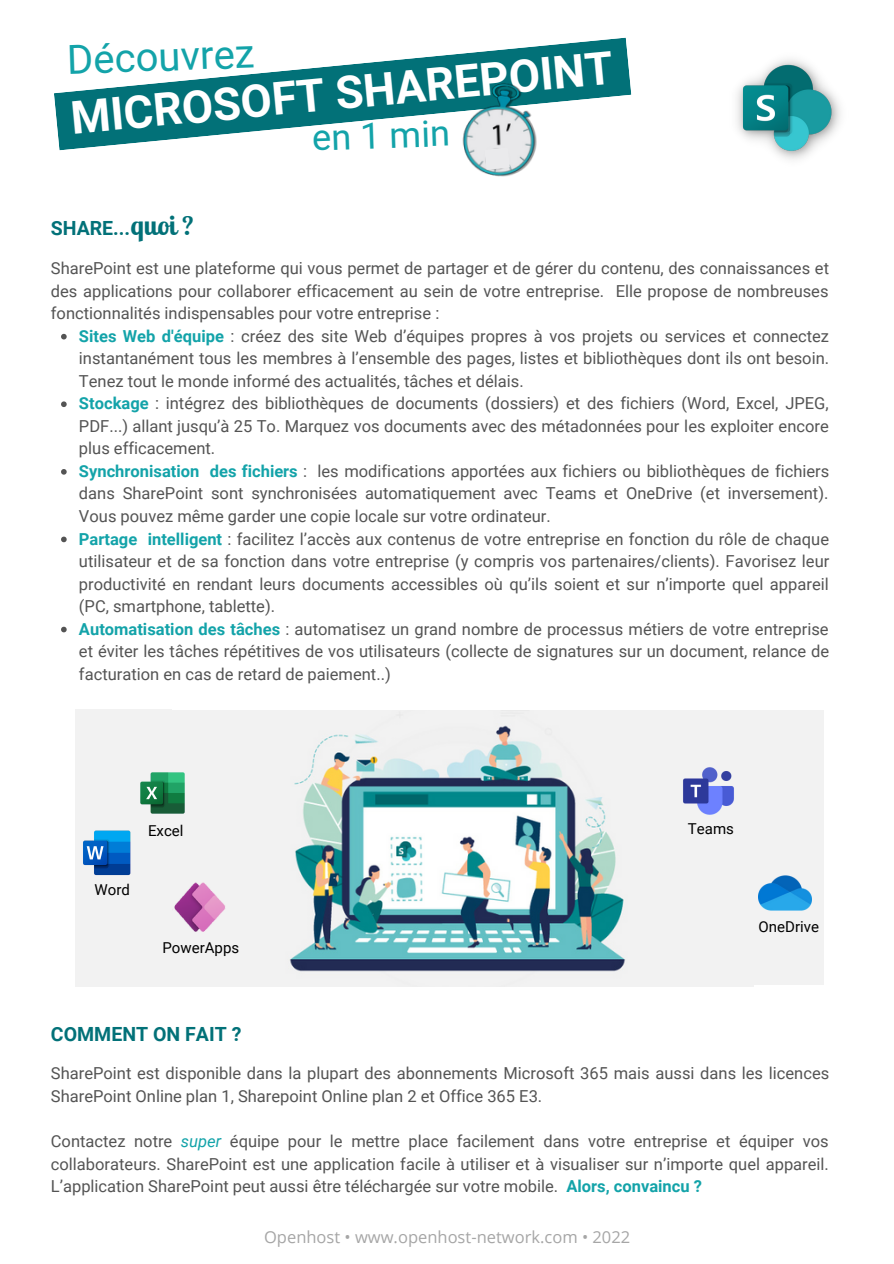
<style>
.page{position:relative;width:894px;height:1264px;background:#fff}
.page>*{position:absolute;margin:0;border:0;box-sizing:border-box;transform-origin:0 0}
.t1{font:700 45.3px "Roboto";color:#fff}
.t2{font:40.05px "Roboto";color:#13a3a9}
.t3{font:36.15px "Roboto";color:#13a3a9}
.t4{font:700 27px "Lobster Two";color:#027178}
.t5{font:700 19.5px "Roboto";color:#027178}
.t6{font:16.5px/22.5px "Roboto";color:#545454}
.t7{font:16.5px "Open Sans";color:#a6a6a6}
.t8{font:15px "Roboto";color:#000}
.s1{font-weight:700;color:#13a3a9}
.s2{font-style:italic;color:#13a3a9}
</style>
<div class="page">
<svg style="left:54px;top:38px;width:577px;height:112px;fill:#027178"></svg>
<img style="left:447px;top:78px;width:106px;height:99px">
<svg style="left:484px;top:147px;width:26px;height:23px"></svg>
<div style="left:726px;top:710px;width:97px;height:275px;background:#f2f2f2"></div>
<div style="left:75px;top:709px;width:97px;height:277px;background:#f2f2f2"></div>
<img style="left:172px;top:710px;width:581px;height:276px">
<img style="left:737px;top:59px;width:104px;height:101px">
<img style="left:172px;top:881px;width:53px;height:53px">
<img style="left:140px;top:762px;width:68px;height:61px">
<img style="left:83px;top:830px;width:48px;height:45px">
<img style="left:758px;top:875px;width:53px;height:35px">
<img style="left:678px;top:761px;width:60px;height:59px">
<svg style="left:61px;top:334px;width:6px;height:5px"></svg>
<svg style="left:61px;top:401px;width:6px;height:6px"></svg>
<svg style="left:61px;top:469px;width:6px;height:5px"></svg>
<svg style="left:61px;top:536px;width:6px;height:6px"></svg>
<svg style="left:61px;top:626px;width:6px;height:6px"></svg>
<h2 class="t2" style="left:66px;top:37px;width:189px;rotate:-2deg">Découvrez</h2>
<h1 class="t1" style="left:69px;top:90px;width:545px;rotate:-5deg">MICROSOFT SHAREPOINT</h1>
<h3 class="t3" style="left:311px;top:117px;width:139px;rotate:-2deg">en 1 min</h3>
<h3 class="t4" style="left:130px;top:207px;width:65px">quoi ?</h3>
<p class="t5" style="left:51px;top:217px;width:81px">SHARE...</p>
<p class="t6" style="left:51px;top:257px;width:779px;text-align:justify">SharePoint est une plateforme qui vous permet de partager et de gérer du contenu, des connaissances et des applications pour collaborer efficacement au sein de votre entreprise. Elle propose de nombreuses fonctionnalités indispensables pour votre entreprise :</p>
<p class="t6" style="left:79px;top:325px;width:751px"><span class="s1">Sites Web d'équipe</span> : créez des site Web d’équipes propres à vos projets ou services et connectez instantanément tous les membres à l’ensemble des pages, listes et bibliothèques dont ils ont besoin.<br>Tenez tout le monde informé des actualités, tâches et délais.<br><span class="s1">Stockage</span> : intégrez des bibliothèques de documents (dossiers) et des fichiers (Word, Excel, JPEG, PDF...) allant jusqu’à 25 To. Marquez vos documents avec des métadonnées pour les exploiter encore plus efficacement.<br><span class="s1">Synchronisation des fichiers</span> : les modifications apportées aux fichiers ou bibliothèques de fichiers dans SharePoint sont synchronisées automatiquement avec Teams et OneDrive (et inversement).<br>Vous pouvez même garder une copie locale sur votre ordinateur.<br><span class="s1">Partage intelligent</span> : facilitez l’accès aux contenus de votre entreprise en fonction du rôle de chaque utilisateur et de sa fonction dans votre entreprise (y compris vos partenaires/clients). Favorisez leur productivité en rendant leurs documents accessibles où qu’ils soient et sur n’importe quel appareil (PC, smartphone, tablette).<br><span class="s1">Automatisation des tâches</span> : automatisez un grand nombre de processus métiers de votre entreprise et éviter les tâches répétitives de vos utilisateurs (collecte de signatures sur un document, relance de facturation en cas de retard de paiement..)</p>
<p class="t8" style="left:94px;top:881px;width:37px">Word</p>
<p class="t8" style="left:148px;top:822px;width:37px">Excel</p>
<p class="t8" style="left:162px;top:939px;width:78px">PowerApps</p>
<p class="t8" style="left:687px;top:819px;width:47px">Teams</p>
<p class="t8" style="left:758px;top:918px;width:62px">OneDrive</p>
<p class="t5" style="left:51px;top:1022px;width:192px">COMMENT ON FAIT ?</p>
<p class="t6" style="left:51px;top:1062px;width:779px">SharePoint est disponible dans la plupart des abonnements Microsoft 365 mais aussi dans les licences<br>SharePoint Online plan 1, Sharepoint Online plan 2 et Office 365 E3.</p>
<p class="t6" style="left:51px;top:1130px;width:779px;text-align:justify">Contactez notre <span class="s2">super</span> équipe pour le mettre place facilement dans votre entreprise et équiper vos collaborateurs. SharePoint est une application facile à utiliser et à visualiser sur n’importe quel appareil.<br>L’application SharePoint peut aussi être téléchargée sur votre mobile. <span class="s1">Alors, convaincu ?</span></p>
<p class="t7" style="left:264px;top:1224px;width:367px">Openhost • www.openhost-network.com • 2022</p>
</div>
